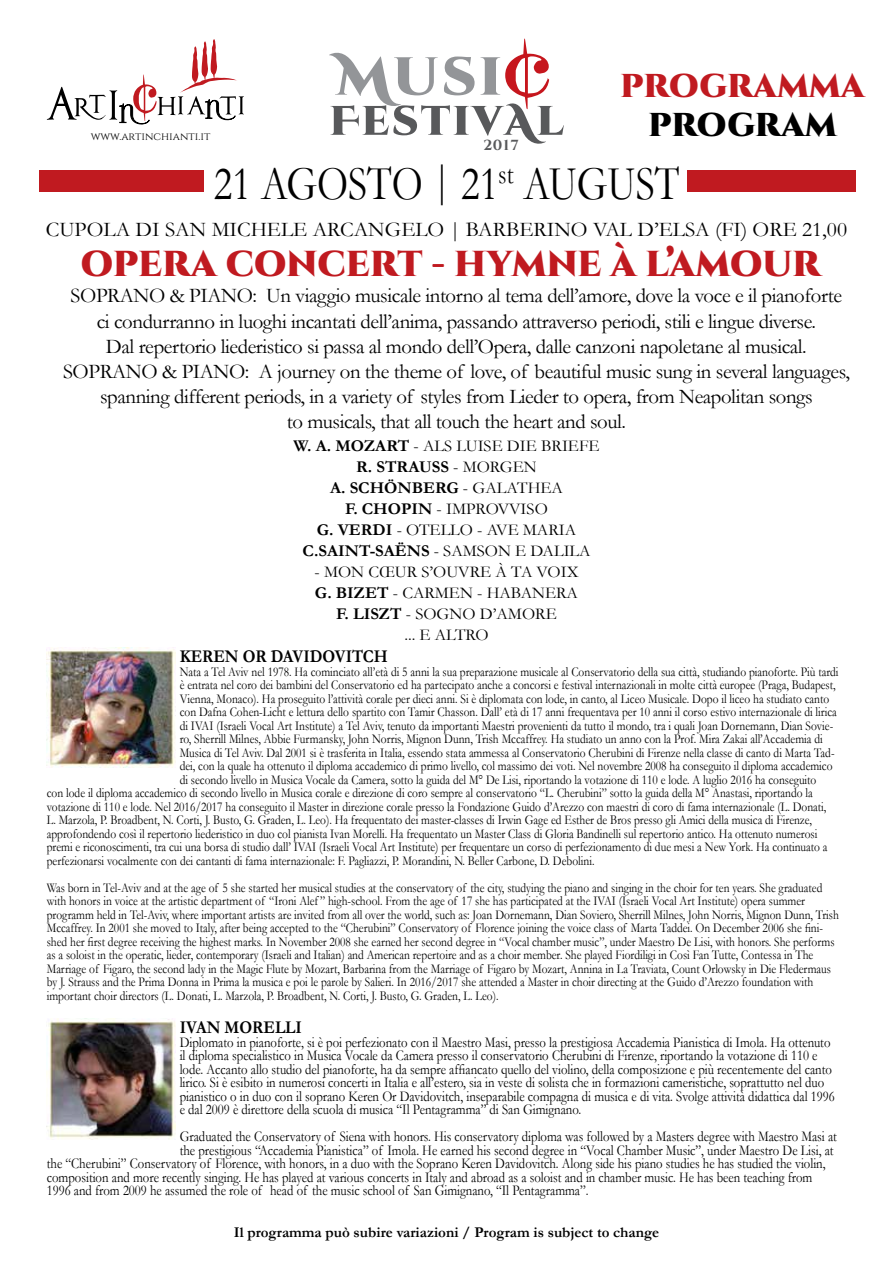
<style>
.page{position:relative;width:893px;height:1263px;background:#fff}
.page>*{position:absolute;margin:0;border:0;box-sizing:border-box;transform-origin:0 0}
.t1{font:48.75px "Garamond";color:#000;scale:.82 1}
.t2{font:900 36px "Cinzel";letter-spacing:-.005em;color:#c01a20}
.t3{font:900 33px "Cinzel";color:#c01a20}
.t4{font:900 33px "Cinzel";color:#000}
.t5{font:21px/25.2px "Garamond";letter-spacing:-.02em;color:#000;text-align:center}
.t6{font:21px "Garamond";color:#000}
.t7{font:700 18px "Garamond";color:#000;scale:.9 1}
.t8{font:700 16.5px "Garamond";color:#000}
.t9{font:16.5px "Garamond";color:#000}
.t10{font:15px/13.5px "Garamond";color:#000;scale:.85 1}
.t11{font:700 15px "Garamond";color:#000}
.t12{font:700 14.55px "Cinzel";color:#58595b}
.t13{font:13.5px/13.5px "Garamond";color:#000;scale:.85 1}
.t14{font:10.95px "Cinzel";color:#000}
.s1{font-size:45px}
.s2{font-weight:400}
.s3{font-weight:700}
</style>
<div class="page">
<svg style="left:329px;top:38px;width:235px;height:106px"></svg>
<svg style="left:47px;top:39px;width:197px;height:86px"></svg>
<div style="left:40px;top:171px;width:164px;height:21px;background:#c01a20"></div>
<div style="left:687px;top:171px;width:169px;height:21px;background:#c01a20"></div>
<img style="left:47px;top:1019px;width:128px;height:120px">
<img style="left:47px;top:648px;width:128px;height:120px">
<p class="t14" style="left:91px;top:130px;width:121px">WWW.ARTINCHIANTI.IT</p>
<p class="t12" style="left:483px;top:137px;width:37px">2017</p>
<h3 class="t3" style="left:620px;top:65px;width:246px">PROGRAMMA</h3>
<h3 class="t4" style="left:648px;top:104px;width:190px">PROGRAM</h3>
<h1 class="t1" style="left:214px;top:154px;width:569px">21 AGOSTO <span class="s1">|</span> 21<sup>st</sup> AUGUST</h1>
<h3 class="t6" style="left:46px;top:217px;width:803px">CUPOLA DI SAN MICHELE ARCANGELO | BARBERINO VAL D’ELSA (FI) ORE 21,00</h3>
<h2 class="t2" style="left:81px;top:241px;width:462px">OPERA CONCERT - HYMNE</h2>
<h2 class="t2" style="left:611px;top:241px;width:92px">À L’AMO</h2>
<h2 class="t2" style="left:762px;top:241px;width:61px">UR</h2>
<p class="t5" style="left:63px;top:283px;width:788px">SOPRANO &amp; PIANO: Un viaggio musicale intorno al tema dell’amore, dove la voce e il pianoforte ci condurranno in luoghi incantati dell’anima, passando attraverso periodi, stili e lingue diverse.<br>Dal repertorio liederistico si passa al mondo dell’Opera, dalle canzoni napoletane al musical.<br>SOPRANO &amp; PIANO: A journey on the theme of love, of beautiful music sung in several languages, spanning different periods, in a variety of styles from Lieder to opera, from Neapolitan songs<br>to musicals, that all touch the heart and soul.</p>
<p class="t8" style="left:293px;top:436px;width:174px">W. A. Mozart <span class="s2">- Als luise</span></p>
<p class="t9" style="left:507px;top:436px;width:11px">die</p>
<p class="t9" style="left:541px;top:436px;width:11px">briefe</p>
<p class="t8" style="left:356px;top:457px;width:134px">R. Strauss <span class="s2">- Morgen</span></p>
<p class="t8" style="left:330px;top:478px;width:168px">A. Schönberg <span class="s2">- Galathea</span></p>
<p class="t9" style="left:345px;top:499px;width:112px"><span class="s3">F. Chopin</span> - improvviso</p>
<p class="t8" style="left:317px;top:520px;width:115px">G. Verdi <span class="s2">- Otello</span></p>
<p class="t9" style="left:477px;top:520px;width:71px">- Ave Maria</p>
<p class="t8" style="left:302px;top:541px;width:162px">C.Saint-Saëns <span class="s2">- Samson</span></p>
<p class="t9" style="left:515px;top:541px;width:39px">e Dalila</p>
<p class="t9" style="left:315px;top:562px;width:132px">- Mon cœur s’ouvre</p>
<p class="t9" style="left:495px;top:562px;width:84px">à tavoix</p>
<p class="t8" style="left:315px;top:583px;width:112px">G. Bizet <span class="s2">- Carmen</span></p>
<p class="t9" style="left:477px;top:583px;width:35px">- Habanera</p>
<p class="t8" style="left:336px;top:604px;width:101px">F. Liszt <span class="s2">- Sogno</span></p>
<p class="t9" style="left:480px;top:604px;width:30px">d’amore</p>
<p class="t9" style="left:404px;top:625px;width:43px">... e altro</p>
<h3 class="t7" style="left:180px;top:646px;width:27px">KEREN</h3>
<h3 class="t7" style="left:243px;top:646px;width:136px">OR DAVIDOVITCH</h3>
<p class="t13" style="left:180px;top:665px;width:777px">Nata a Tel Aviv nel 1978. Ha cominciato all’età di 5 anni la sua preparazione musicale al Conservatorio della sua città, studiando pianoforte. Più tardi</p>
<p class="t13" style="left:180px;top:678px;width:773px">è entrata nel coro dei bambini del Conservatorio ed ha partecipato anche a concorsi e festival internazionali in molte città europee (Praga, Budapest,</p>
<p class="t13" style="left:180px;top:692px;width:766px">Vienna, Monaco). Ha proseguito l’attività corale per dieci anni. Si è diplomata con lode, in canto, al Liceo Musicale. Dopo il liceo ha studiato canto</p>
<p class="t13" style="left:180px;top:705px;width:774px">con Dafna Cohen-Licht e lettura dello spartito con Tamir Chasson. Dall’ età di 17 anni frequentava per 10 anni il corso estivo internazionale di lirica</p>
<p class="t13" style="left:180px;top:719px;width:770px">di IVAI (Israeli Vocal Art Institute) a Tel Aviv, tenuto da importanti Maestri provenienti da tutto il mondo, tra i quali Joan Dornemann, Dian Sovie-</p>
<p class="t13" style="left:180px;top:732px;width:758px">ro, Sherrill Milnes, Abbie Furmansky, John Norris, Mignon Dunn, Trish Mccaffrey. Ha studiato un anno con la Prof. Mira Zakai all’Accademia di</p>
<p class="t13" style="left:180px;top:746px;width:772px">Musica di Tel Aviv. Dal 2001 si è trasferita in Italia, essendo stata ammessa al Conservatorio Cherubini di Firenze nella classe di canto di Marta Tad-</p>
<p class="t13" style="left:180px;top:759px;width:769px">dei, con la quale ha ottenuto il diploma accademico di primo livello, col massimo dei voti. Nel novembre 2008 ha conseguito il diploma accademico</p>
<p class="t13" style="left:180px;top:773px;width:751px">di secondo livello in Musica Vocale da Camera, sotto la guida del M° De Lisi, riportando la votazione di 110 e lode. A luglio 2016 ha conseguito</p>
<p class="t13" style="left:47px;top:786px;width:903px">con lode il diploma accademico di secondo livello in Musica corale e direzione di coro sempre al conservatorio “L. Cherubini” sotto la guida della M° Anastasi, riportando la</p>
<p class="t13" style="left:47px;top:800px;width:919px">votazione di 110 e lode. Nel 2016/2017 ha conseguito il Master in direzione corale presso la Fondazione Guido d’Arezzo con maestri di coro di fama internazionale (L. Donati,</p>
<p class="t13" style="left:47px;top:813px;width:902px">L. Marzola, P. Broadbent, N. Corti, J. Busto, G. Graden, L. Leo). Ha frequentato dei master-classes di Irwin Gage ed Esther de Bros presso gli Amici della musica di Firenze,</p>
<p class="t13" style="left:47px;top:827px;width:908px">approfondendo così il repertorio liederistico in duo col pianista Ivan Morelli. Ha frequentato un Master Class di Gloria Bandinelli sul repertorio antico. Ha ottenuto numerosi</p>
<p class="t13" style="left:47px;top:840px;width:920px">premi e riconoscimenti, tra cui una borsa di studio dall’ IVAI (Israeli Vocal Art Institute) per frequentare un corso di perfezionamento di due mesi a New York. Ha continuato a</p>
<p class="t13" style="left:47px;top:854px;width:646px">perfezionarsi vocalmente con dei cantanti di fama internazionale: F. Pagliazzi, P. Morandini, N. Beller Carbone, D. Debolini.</p>
<p class="t13" style="left:47px;top:881px;width:933px">Was born in Tel-Aviv and at the age of 5 she started her musical studies at the conservatory of the city, studying the piano and singing in the choir for ten years. She graduated with honors in voice at the artistic department of “Ironi Alef ” high-school. From the age of 17 she has participated at the IVAI (Israeli Vocal Art Institute) opera summer programm held in Tel-Aviv, where important artists are invited from all over the world, such as: Joan Dornemann, Dian Soviero, Sherrill Milnes, John Norris, Mignon Dunn, Trish Mccaffrey. In 2001 she moved to Italy, after being accepted to the “Cherubini” Conservatory of Florence joining the voice class of Marta Taddei. On December 2006 she fini&shy;shed her first degree receiving the highest marks. In November 2008 she earned her second degree in “Vocal chamber music”, under Maestro De Lisi, with honors. She performs as a soloist in the operatic, lieder, contemporary (Israeli and Italian) and American repertoire and as a choir member. She played Fiordiligi in Così Fan Tutte, Contessa in The Marriage of Figaro, the second lady in the Magic Flute by Mozart, Barbarina from the Marriage of Figaro by Mozart, Annina in La Traviata, Count Orlowsky in Die Fledermaus by J. Strauss and the Prima Donna in Prima la musica e poi le parole by Salieri. In 2016/2017 she attended a Master in choir directing at the Guido d’Arezzo foundation with important choir directors (L. Donati, L. Marzola, P. Broadbent, N. Corti, J. Busto, G. Graden, L. Leo).</p>
<h3 class="t7" style="left:180px;top:1017px;width:80px">IVAN MORE</h3>
<h3 class="t7" style="left:275px;top:1017px;width:31px">LLI</h3>
<p class="t10" style="left:180px;top:1035px;width:772px">Diplomato in pianoforte, si è poi perfezionato con il Maestro Masi, presso la prestigiosa Accademia Pianistica di Imola. Ha ottenuto il diploma specialistico in Musica Vocale da Camera presso il conservatorio Cherubini di Firenze, riportando la votazione di 110 e lode. Accanto allo studio del pianoforte, ha da sempre affiancato quello del violino, della composizione e più recentemente del canto lirico. Si è esibito in numerosi concerti in Italia e all’estero, sia in veste di solista che in formazioni cameristiche, soprattutto nel duo pianistico o in duo con il soprano Keren Or Davidovitch, inseparabile compagna di musica e di vita. Svolge attività didattica dal 1996 e dal 2009 è direttore della scuola di musica “Il Pentagramma” di San Gimignano.</p>
<p class="t10" style="left:180px;top:1130px;width:775px">Graduated the Conservatory of Siena with honors. His conservatory diploma was followed by a Masters degree with Maestro Masi at</p>
<p class="t10" style="left:180px;top:1143px;width:771px">the prestigious “Accademia Pianistica” of Imola. He earned his second degree in “Vocal Chamber Music”, under Maestro De Lisi, at</p>
<p class="t10" style="left:47px;top:1157px;width:918px">the “Cherubini” Conservatory of Florence, with honors, in a duo with the Soprano Keren Davidovitch. Along side his piano studies he has studied the violin,</p>
<p class="t10" style="left:47px;top:1170px;width:902px">composition and more recently singing. He has played at various concerts in Italy and abroad as a soloist and in chamber music. He has been teaching from</p>
<p class="t10" style="left:47px;top:1184px;width:639px">1996 and from 2009 he assumed the role of head of the music school of San Gimignano, “Il Pentagramma”.</p>
<p class="t11" style="left:234px;top:1223px;width:427px">Il programma può subire variazioni / Program is subject to change</p>
</div>
